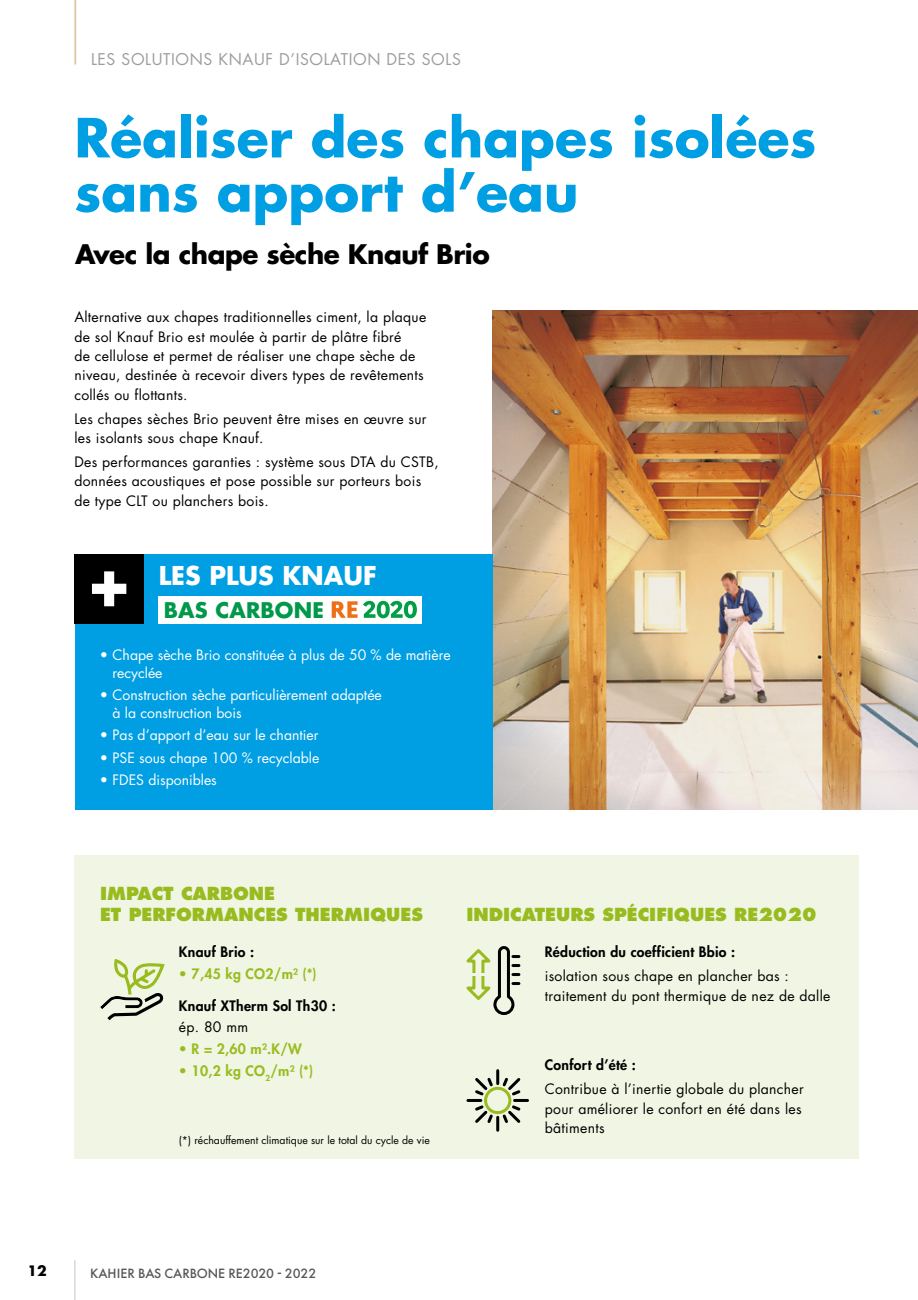
<style>
.page{position:relative;width:918px;height:1300px;background:#fff}
.page>*{position:absolute;margin:0;border:0;box-sizing:border-box;transform-origin:0 0}
.t1{font:700 52.5px/54.2px "Futura Std";color:#009fe3}
.t2{font:700 26.25px "Futura Std";letter-spacing:-.02em;color:#000}
.t3{font:700 25.2px "Futura Std";color:#fff}
.t4{font:700 21px "Futura Std";letter-spacing:.01em;color:#00984a}
.t5{font:800 17.5px/21px "Futura Std";color:#98bc1f}
.t6{font:15.75px "Futura Std";letter-spacing:.04em;color:#9d9d9c}
.t7{font:14px/19.2px "Futura Std";letter-spacing:.02em;color:#000}
.t8{font:14px/17.5px "Futura Std";color:#fff}
.t9{font:800 14px "Futura Std";letter-spacing:.02em;color:#000}
.t10{font:800 14px "Futura Std";letter-spacing:.02em;color:#98bc1f}
.t11{font:500 14px "Futura PT";color:#575756}
.t12{font:700 14px "Futura Std";color:#000}
.t13{font:10.5px "Futura Std";color:#000}
</style>
<div class="page">
<hr style="left:74px;top:1260px;width:1px;height:40px;background:#c6c6c6">
<hr style="left:74px;top:0;width:2px;height:64px;background:#d9c69c">
<img style="left:492px;top:311px;width:426px;height:499px">
<div style="left:75px;top:554px;width:417px;height:256px;background:#009fe3"></div>
<div style="left:74px;top:554px;width:70px;height:70px;background:#000"></div>
<svg style="left:92px;top:571px;width:34px;height:35px"></svg>
<div style="left:159px;top:596px;width:263px;height:27px;background:#fff"></div>
<svg style="left:332px;top:601px;width:25px;height:17px"></svg>
<svg style="left:363px;top:601px;width:54px;height:17px"></svg>
<div style="left:74px;top:855px;width:784px;height:304px;background:#f1f5e3"></div>
<svg style="left:100px;top:959px;width:65px;height:61px"></svg>
<svg style="left:466px;top:946px;width:55px;height:69px"></svg>
<svg style="left:466px;top:1069px;width:63px;height:63px"></svg>
<p class="t6" style="left:91px;top:49px;width:371px">LES SOLUTIONS KNAUF D’ISOLATION DES SOLS</p>
<h1 class="t1" style="left:74px;top:110px;width:743px">Réaliser des chapes isolées sans apport d’eau</h1>
<h2 class="t2" style="left:75px;top:236px;width:416px">Avec la chape sèche Knauf Brio</h2>
<p class="t7" style="left:74px;top:308px;width:353px">Alternative aux chapes traditionnelles ciment, la plaque de sol Knauf Brio est moulée à partir de plâtre fibré<br>de cellulose et permet de réaliser une chape sèche de niveau, destinée à recevoir divers types de revêtements collés ou flottants.</p>
<p class="t7" style="left:74px;top:409px;width:354px">Les chapes sèches Brio peuvent être mises en œuvre sur les isolants sous chape Knauf.</p>
<p class="t7" style="left:74px;top:452px;width:366px">Des performances garanties : système sous DTA du CSTB, données acoustiques et pose possible sur porteurs bois de type CLT ou planchers bois.</p>
<h3 class="t3" style="left:159px;top:559px;width:220px">LES PLUS KNAUF</h3>
<h3 class="t4" style="left:164px;top:596px;width:162px">BAS CARBONE</h3>
<p class="t8" style="left:113px;top:646px;width:340px;text-indent:-13px">• Chape sèche Brio constituée à plus de 50 % de matière recyclée</p>
<p class="t8" style="left:113px;top:686px;width:271px;text-indent:-13px">• Construction sèche particulièrement adaptée à la construction bois</p>
<p class="t8" style="left:100px;top:726px;width:220px">• Pas d’apport d’eau sur le chantier</p>
<p class="t8" style="left:100px;top:749px;width:221px">• PSE sous chape 100 % recyclable</p>
<p class="t8" style="left:100px;top:771px;width:118px">• FDES disponibles</p>
<p class="t5" style="left:100px;top:883px;width:324px">IMPACT CARBONE<br>ET PERFORMANCES THERMIQUES</p>
<p class="t9" style="left:179px;top:943px;width:77px">Knauf Brio :</p>
<p class="t10" style="left:179px;top:965px;width:139px">• 7,45 kg CO2/m² (*)</p>
<p class="t9" style="left:179px;top:996px;width:158px">Knauf XTherm Sol Th30 :</p>
<p class="t7" style="left:179px;top:1018px;width:71px">ép. 80 mm</p>
<p class="t10" style="left:179px;top:1040px;width:124px">• R = 2,60 m².K/W</p>
<p class="t10" style="left:179px;top:1062px;width:136px">• 10,2 kg CO<sub>2</sub>/m² (*)</p>
<p class="t13" style="left:179px;top:1134px;width:252px">(*) réchauffement climatique sur le total du cycle de vie</p>
<p class="t5" style="left:466px;top:904px;width:352px">INDICATEURS SPÉCIFIQUES RE2020</p>
<p class="t9" style="left:545px;top:943px;width:192px">Réduction du coefficient Bbio :</p>
<p class="t7" style="left:545px;top:967px;width:287px">isolation sous chape en plancher bas : traitement du pont thermique de nez de dalle</p>
<p class="t9" style="left:545px;top:1056px;width:93px">Confort d’été :</p>
<p class="t7" style="left:545px;top:1080px;width:260px">Contribue à l’inertie globale du plancher pour améliorer le confort en été dans les bâtiments</p>
<p class="t12" style="left:28px;top:1261px;width:21px">12</p>
<p class="t11" style="left:90px;top:1265px;width:228px">KAHIER BAS CARBONE RE2020 - 2022</p>
</div>
